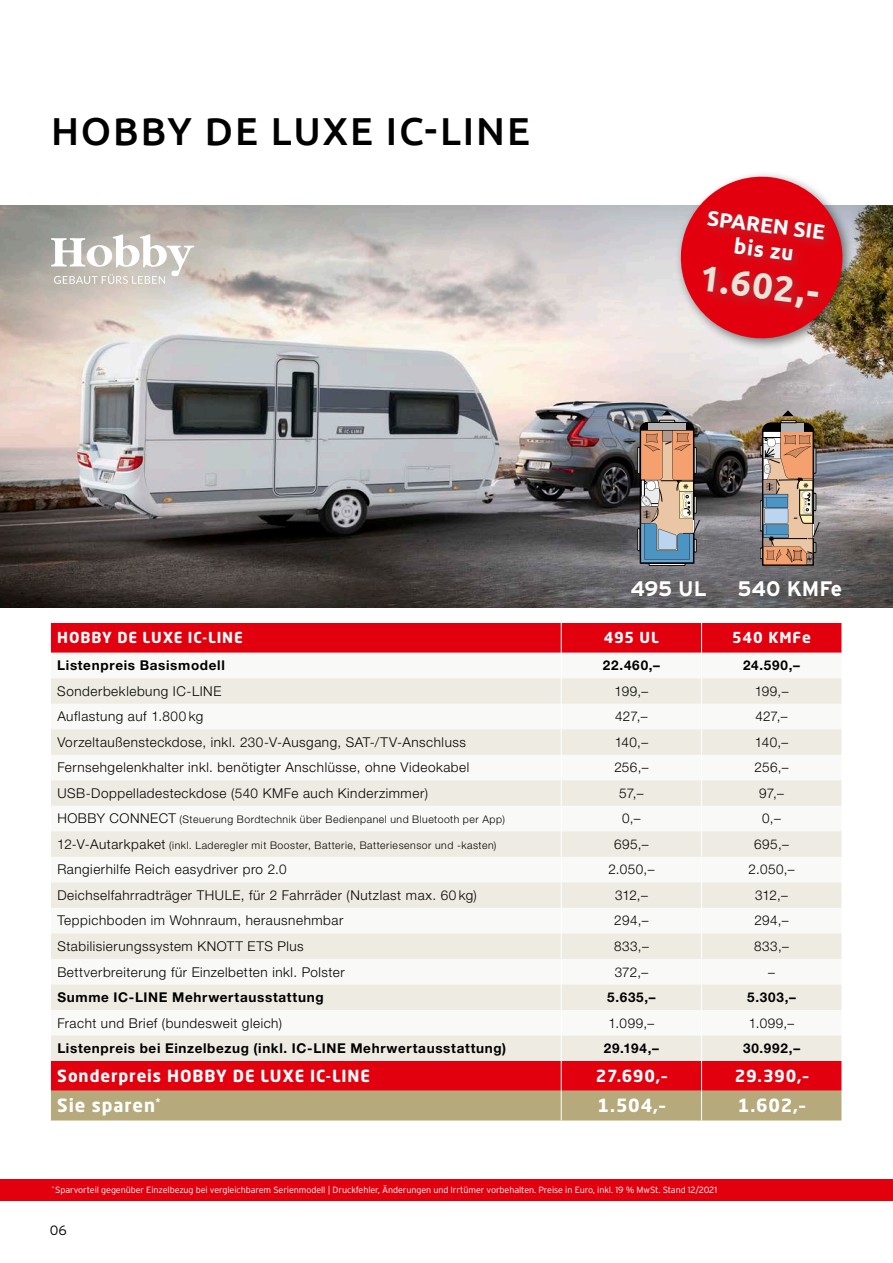
<style>
.page{position:relative;width:893px;height:1263px;background:#fff}
.page>*{position:absolute;margin:0;border:0;box-sizing:border-box;transform-origin:0 0}
.t1{font:500 39px "Ubuntu";letter-spacing:.05em;color:#000}
.t2{font:700 36px "Ubuntu";color:#e6e3d8}
.t3{font:700 21px/24.8px "Ubuntu";color:#fff;text-align:center}
.t4{font:700 21px "Interstate";color:#fff}
.t5{font:700 18px "Neo Sans Pro";letter-spacing:.05em;color:#fff}
.t6{font:700 16.5px "Neo Sans Pro";letter-spacing:.055em;color:#fff}
.t7{font:700 15px "Neo Sans Pro";letter-spacing:.06em;color:#fff}
.t8{font:300 13.5px "Helvetica Neue LT Std";letter-spacing:.04em;color:#000}
.t9{font:700 13.5px "Helvetica Neue LT Std";letter-spacing:.05em;color:#000}
.t10{font:300 13.5px "Interstate";color:#000}
.t11{font:300 10.5px "Helvetica Neue LT Std";letter-spacing:.05em;color:#000}
.t12{font:300 9px "Interstate";letter-spacing:-.01em;color:#fff}
.s1{font-size:13.5px}
</style>
<div class="page">
<div style="left:0;top:1179px;width:893px;height:21px;background:#e3000e"></div>
<img style="left:0;top:206px;width:893px;height:402px">
<svg style="left:638px;top:410px;width:62px;height:156px;background:#a09287"></svg>
<hr style="left:892px;top:480px;width:1px;height:128px;background:#000">
<img style="left:760px;top:410px;width:60px;height:156px">
<svg style="left:51px;top:234px;width:143px;height:50px"></svg>
<div style="left:51px;top:623px;width:790px;height:468px;background:#e3000e"></div>
<svg style="left:51px;top:653px;width:790px;height:25px"></svg>
<svg style="left:51px;top:678px;width:790px;height:383px;fill:#eeece2"></svg>
<hr style="left:561px;top:623px;width:1px;height:30px;background:#fff">
<hr style="left:701px;top:623px;width:1px;height:30px;background:#fff">
<svg style="left:561px;top:653px;width:1px;height:408px"></svg>
<svg style="left:701px;top:653px;width:1px;height:408px"></svg>
<hr style="left:561px;top:1061px;width:1px;height:30px;background:#fff">
<hr style="left:701px;top:1061px;width:1px;height:30px;background:#fff">
<div style="left:51px;top:1091px;width:790px;height:29px;background:#b6aa7c"></div>
<div style="left:674px;top:170px;width:182px;height:181px;background:#000;opacity:.5"></div>
<svg style="left:676px;top:172px;width:171px;height:171px"></svg>
<div style="left:701px;top:204px;width:137px;height:49px;background:#6e6e6d;opacity:.45"></div>
<div style="left:697px;top:231px;width:135px;height:91px;background:#6e6e6d;opacity:.45"></div>
<h1 class="t1" style="left:51px;top:107px;width:480px">HOBBY DE LUXE IC-LINE</h1>
<h3 class="t3" style="left:709px;top:205px;width:120px;rotate:7deg">SPAREN SIE bis zu</h3>
<h2 class="t2" style="left:703px;top:256px;width:121px;rotate:7deg">1.602,-</h2>
<h3 class="t4" style="left:631px;top:577px;width:78px">495 UL</h3>
<h3 class="t4" style="left:738px;top:577px;width:106px">540 KMFe</h3>
<p class="t7" style="left:57px;top:628px;width:187px">HOBBY DE LUXE IC-LINE</p>
<p class="t7" style="left:604px;top:628px;width:56px">495 UL</p>
<p class="t7" style="left:732px;top:628px;width:80px">540 KMFe</p>
<p class="t9" style="left:57px;top:657px;width:169px">Listenpreis Basismodell</p>
<p class="t9" style="left:603px;top:657px;width:59px">22.460,–</p>
<p class="t9" style="left:743px;top:657px;width:58px">24.590,–</p>
<p class="t8" style="left:57px;top:683px;width:166px">Sonderbeklebung IC-LINE</p>
<p class="t8" style="left:614px;top:683px;width:35px">199,–</p>
<p class="t8" style="left:755px;top:683px;width:35px">199,–</p>
<p class="t8" style="left:57px;top:708px;width:147px">Auflastung auf 1.800 kg</p>
<p class="t8" style="left:615px;top:708px;width:34px">427,–</p>
<p class="t8" style="left:755px;top:708px;width:34px">427,–</p>
<p class="t8" style="left:57px;top:734px;width:410px">Vorzeltaußensteckdose, inkl. 230-V-Ausgang, SAT-/TV-Anschluss</p>
<p class="t8" style="left:615px;top:734px;width:35px">140,–</p>
<p class="t8" style="left:755px;top:734px;width:35px">140,–</p>
<p class="t8" style="left:57px;top:759px;width:414px">Fernsehgelenkhalter inkl. benötigter Anschlüsse, ohne Videokabel</p>
<p class="t8" style="left:614px;top:759px;width:36px">256,–</p>
<p class="t8" style="left:754px;top:759px;width:36px">256,–</p>
<p class="t8" style="left:57px;top:785px;width:372px">USB-Doppelladesteckdose (540 KMFe auch Kinderzimmer)</p>
<p class="t8" style="left:619px;top:785px;width:26px">57,–</p>
<p class="t8" style="left:759px;top:785px;width:26px">97,–</p>
<p class="t11" style="left:57px;top:813px;width:449px"><span class="s1">HOBBY CONNECT</span> (Steuerung Bordtechnik über Bedienpanel und Bluetooth per App)</p>
<p class="t8" style="left:622px;top:810px;width:20px">0,–</p>
<p class="t8" style="left:762px;top:810px;width:20px">0,–</p>
<p class="t11" style="left:57px;top:839px;width:441px"><span class="s1">12-V-Autarkpaket</span> (inkl. Laderegler mit Booster, Batterie, Batteriesensor und -kasten)</p>
<p class="t8" style="left:614px;top:836px;width:36px">695,–</p>
<p class="t8" style="left:754px;top:836px;width:36px">695,–</p>
<p class="t8" style="left:57px;top:861px;width:231px">Rangierhilfe Reich easydriver pro 2.0</p>
<p class="t8" style="left:608px;top:861px;width:48px">2.050,–</p>
<p class="t8" style="left:748px;top:861px;width:48px">2.050,–</p>
<p class="t8" style="left:57px;top:887px;width:421px">Deichselfahrradträger THULE, für 2 Fahrräder (Nutzlast max. 60 kg)</p>
<p class="t8" style="left:615px;top:887px;width:34px">312,–</p>
<p class="t8" style="left:755px;top:887px;width:34px">312,–</p>
<p class="t8" style="left:57px;top:912px;width:288px">Teppichboden im Wohnraum, herausnehmbar</p>
<p class="t8" style="left:614px;top:912px;width:36px">294,–</p>
<p class="t8" style="left:754px;top:912px;width:36px">294,–</p>
<p class="t8" style="left:57px;top:938px;width:248px">Stabilisierungssystem KNOTT ETS Plus</p>
<p class="t8" style="left:614px;top:938px;width:36px">833,–</p>
<p class="t8" style="left:754px;top:938px;width:36px">833,–</p>
<p class="t8" style="left:57px;top:963px;width:289px">Bettverbreiterung für Einzelbetten inkl. Polster</p>
<p class="t8" style="left:615px;top:963px;width:35px">372,–</p>
<p class="t8" style="left:768px;top:963px;width:8px">–</p>
<p class="t9" style="left:57px;top:989px;width:268px">Summe IC-LINE Mehrwertausstattung</p>
<p class="t9" style="left:607px;top:989px;width:50px">5.635,–</p>
<p class="t9" style="left:747px;top:989px;width:50px">5.303,–</p>
<p class="t8" style="left:57px;top:1014px;width:226px">Fracht und Brief (bundesweit gleich)</p>
<p class="t8" style="left:609px;top:1014px;width:47px">1.099,–</p>
<p class="t8" style="left:749px;top:1014px;width:47px">1.099,–</p>
<p class="t9" style="left:57px;top:1040px;width:450px">Listenpreis bei Einzelbezug (inkl. IC-LINE Mehrwertausstattung)</p>
<p class="t9" style="left:604px;top:1040px;width:57px">29.194,–</p>
<p class="t9" style="left:743px;top:1040px;width:59px">30.992,–</p>
<p class="t6" style="left:57px;top:1065px;width:314px">Sonderpreis HOBBY DE LUXE IC-LINE</p>
<p class="t6" style="left:596px;top:1065px;width:72px">27.690,–</p>
<p class="t6" style="left:735px;top:1065px;width:75px">29.390,–</p>
<h3 class="t5" style="left:57px;top:1094px;width:105px">Sie sparen<sup>*</sup></h3>
<h3 class="t5" style="left:598px;top:1094px;width:69px">1.504,–</h3>
<h3 class="t5" style="left:738px;top:1094px;width:69px">1.602,–</h3>
<p class="t12" style="left:52px;top:1185px;width:667px"><sup>*</sup> Sparvorteil gegenüber Einzelbezug bei vergleichbarem Serienmodell | Druckfehler, Änderungen und Irrtümer vorbehalten. Preise in Euro, inkl. 19 % MwSt. Stand 12/2021</p>
<p class="t10" style="left:50px;top:1222px;width:18px">06</p>
</div>
